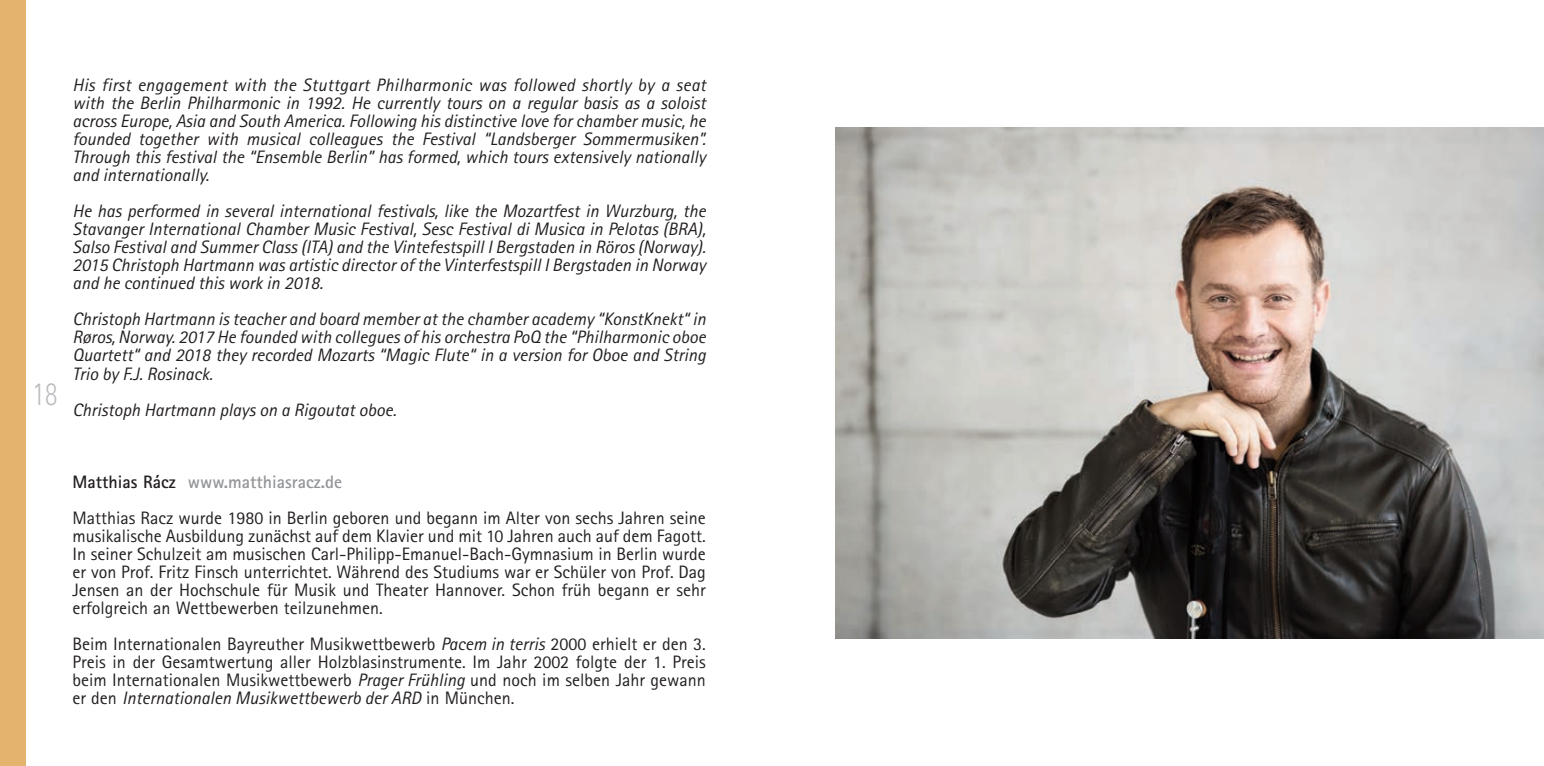
<style>
.page{position:relative;width:1544px;height:766px;background:#fff}
.page>*{position:absolute;margin:0;border:0;box-sizing:border-box;transform-origin:0 0}
.t1{font:300 33.75px "Rotis Sans Serif";color:#bcbdc0;scale:.8 1}
.t2{font:italic 18px/18px "Rotis Sans Serif";color:#231f20;text-align:justify}
.t3{font:18px/18px "Rotis Sans Serif";color:#231f20;text-align:justify}
.t4{font:700 18px "Rotis Sans Serif";color:#939598}
.s1{color:#231f20}
.s2{font-style:italic}
</style>
<div class="page">
<div style="left:0;top:0;width:26px;height:765px;background:#e4b36d"></div>
<img style="left:836px;top:128px;width:707px;height:510px">
<p class="t1" style="left:32px;top:381px;width:34px">18</p>
<p class="t2" style="left:72px;top:78px;width:635px">His first engagement with the Stuttgart Philharmonic was followed shortly by a seat with the Berlin Philharmonic in 1992. He currently tours on a regular basis as a soloist across Europe, Asia and South America. Following his distinctive love for chamber music, he founded together with musical colleagues the Festival “Landsberger Sommermusiken”.<br>Through this festival the “Ensemble Berlin” has formed, which tours extensively nationally and internationally.</p>
<p class="t2" style="left:72px;top:204px;width:635px">He has performed in several international festivals, like the Mozartfest in Wurzburg, the Stavanger International Chamber Music Festival, Sesc Festival di Musica in Pelotas (BRA), Salso Festival and Summer Class (ITA) and the Vintefestspill I Bergstaden in Röros (Norway).<br>2015 Christoph Hartmann was artistic director of the Vinterfestspill I Bergstaden in Norway and he continued this work in 2018.</p>
<p class="t2" style="left:72px;top:312px;width:635px">Christoph Hartmann is teacher and board member at the chamber academy “KonstKnekt“ in Røros, Norway. 2017 He founded with collegues of his orchestra PoQ the “Philharmonic oboe Quartett“ and 2018 they recorded Mozarts “Magic Flute“ in a version for Oboe and String Trio by F.J. Rosinack.</p>
<p class="t2" style="left:72px;top:402px;width:326px">Christoph Hartmann plays on a Rigoutat oboe.</p>
<p class="t4" style="left:72px;top:475px;width:271px"><span class="s1">Matthias Rácz</span> www.matthiasracz.de</p>
<p class="t3" style="left:72px;top:510px;width:635px">Matthias Racz wurde 1980 in Berlin geboren und begann im Alter von sechs Jahren seine musikalische Ausbildung zunächst auf dem Klavier und mit 10 Jahren auch auf dem Fagott.<br>In seiner Schulzeit am musischen Carl-Philipp-Emanuel-Bach-Gymnasium in Berlin wurde er von Prof. Fritz Finsch unterrichtet. Während des Studiums war er Schüler von Prof. Dag Jensen an der Hochschule für Musik und Theater Hannover. Schon früh begann er sehr erfolgreich an Wettbewerben teilzunehmen.</p>
<p class="t3" style="left:72px;top:636px;width:635px">Beim Internationalen Bayreuther Musikwettbewerb <span class="s2">Pacem in terris</span> 2000 erhielt er den 3.<br>Preis in der Gesamtwertung aller Holzblasinstrumente. Im Jahr 2002 folgte der 1. Preis beim Internationalen Musikwettbewerb <span class="s2">Prager Frühling</span> und noch im selben Jahr gewann er den <span class="s2">Internationalen Musikwettbewerb der ARD</span> in München.</p>
</div>
